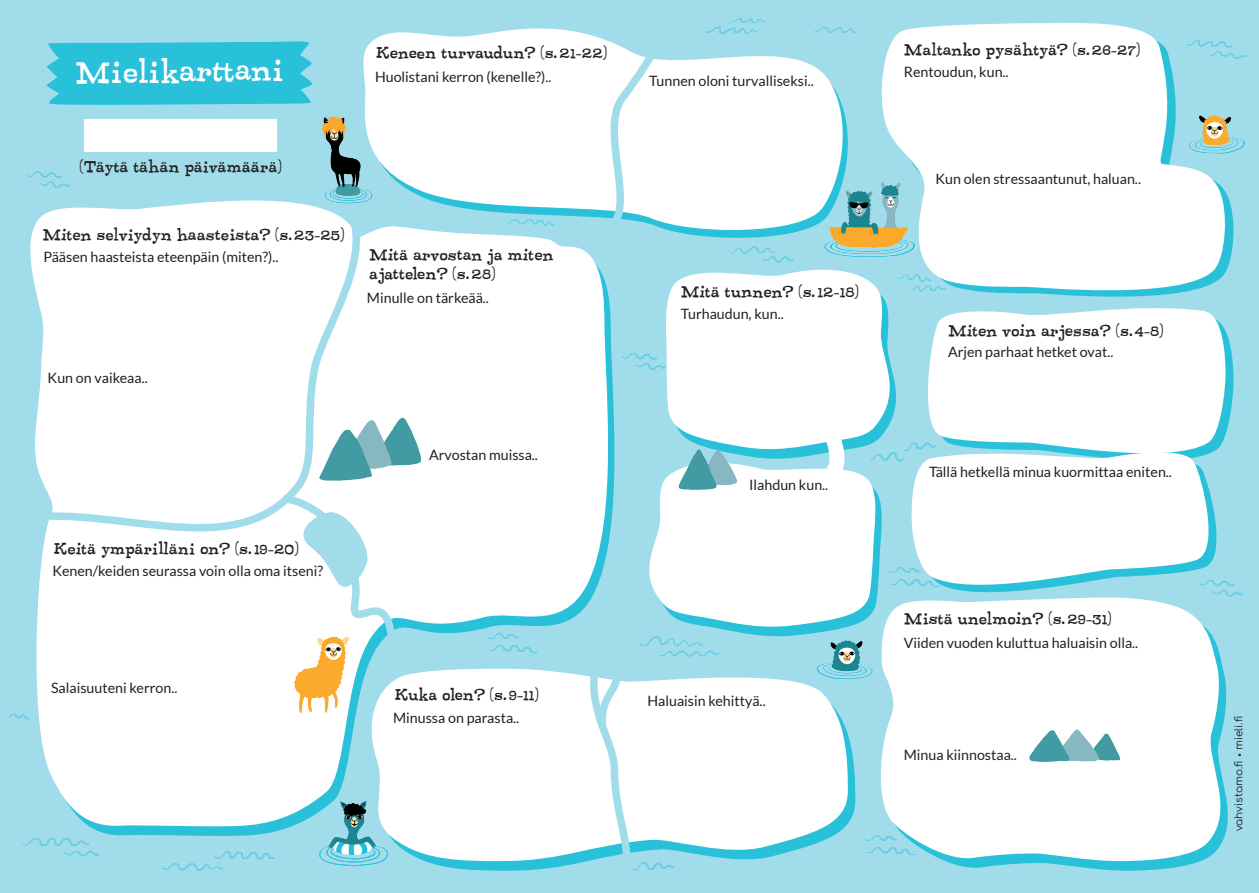
<style>
.page{position:relative;width:1259px;height:893px;background:#fff}
.page>*{position:absolute;margin:0;border:0;box-sizing:border-box;transform-origin:0 0}
.t1{font:31.5px "Zalderdash";color:#fff}
.huomiopallo{font:16.5px/19.5px "Zalderdash";color:#231f20}
.leipis{font:14.25px "Lato";color:#231f20}
.leipis-2{font:10.5px "Comfortaa";color:#231f20}
.s1{font-size:13.5px}
</style>
<div class="page">
<img style="left:0;top:0;width:1259px;height:892px">
<h2 class="t1" style="left:75px;top:54px;width:210px;rotate:-1deg">Mielikar tt an i</h2>
<p class="huomiopallo" style="left:80px;top:157px;width:204px">(Täytä tähän päivämäärä)</p>
<p class="huomiopallo" style="left:42px;top:225px;width:304px">Miten selviydyn haasteista? (s.<span class="s1">23-25</span>)</p>
<p class="huomiopallo" style="left:376px;top:43px;width:233px">Keneen turvaudun? (s.<span class="s1">21-22</span>)</p>
<p class="leipis" style="left:375px;top:68px;width:178px">Huolistani kerron (kenelle?)..</p>
<p class="leipis" style="left:649px;top:72px;width:166px">Tunnen oloni turvalliseksi..</p>
<p class="leipis" style="left:43px;top:249px;width:236px">Pääsen haasteista eteenpäin (miten?)..</p>
<p class="huomiopallo" style="left:369px;top:245px;width:186px">Mitä arvostan ja miten ajattelen? (s.<span class="s1">28</span>)</p>
<p class="leipis" style="left:48px;top:370px;width:102px">Kun on vaikeaa..</p>
<p class="huomiopallo" style="left:54px;top:539px;width:246px">Keitä ympärilläni on? (s. <span class="s1">19-20</span>)</p>
<p class="leipis" style="left:53px;top:563px;width:272px">Kenen/keiden seurassa voin olla oma itseni?</p>
<p class="leipis" style="left:51px;top:680px;width:128px">Salaisuuteni kerron..</p>
<p class="leipis" style="left:367px;top:290px;width:123px">Minulle on tärkeää..</p>
<p class="leipis" style="left:429px;top:447px;width:110px">Arvostan muissa..</p>
<p class="huomiopallo" style="left:395px;top:685px;width:145px">Kuka olen? (s. <span class="s1">9-11</span>)</p>
<p class="leipis" style="left:393px;top:709px;width:128px">Minussa on parasta..</p>
<p class="huomiopallo" style="left:680px;top:282px;width:180px">Mitä tunnen? (s. <span class="s1">12-18</span>)</p>
<p class="leipis" style="left:681px;top:305px;width:104px">Turhaudun, kun..</p>
<p class="leipis" style="left:749px;top:477px;width:81px">Ilahdun kun..</p>
<p class="leipis" style="left:647px;top:692px;width:120px">Haluaisin kehittyä..</p>
<p class="huomiopallo" style="left:904px;top:40px;width:238px">Maltanko pysähtyä? (s.<span class="s1">26-27</span>)</p>
<p class="leipis" style="left:904px;top:64px;width:106px">Rentoudun, kun..</p>
<p class="leipis" style="left:935px;top:171px;width:207px">Kun olen stressaantunut, haluan..</p>
<p class="huomiopallo" style="left:948px;top:321px;width:217px">Miten voin arjessa? (s.<span class="s1">4-8</span>)</p>
<p class="leipis" style="left:948px;top:344px;width:167px">Arjen parhaat hetket ovat..</p>
<p class="leipis" style="left:929px;top:464px;width:244px">Tällä hetkellä minua kuormittaa eniten..</p>
<p class="huomiopallo" style="left:904px;top:610px;width:209px">Mistä unelmoin? (s.<span class="s1">29-31</span>)</p>
<p class="leipis" style="left:904px;top:635px;width:236px">Viiden vuoden kuluttua haluaisin olla..</p>
<p class="leipis" style="left:904px;top:747px;width:115px">Minua kiinnostaa..</p>
<p class="leipis-2" style="left:1229px;top:831px;width:117px;rotate:-90deg">vahvistamo.fi • mieli.fi</p>
</div>
